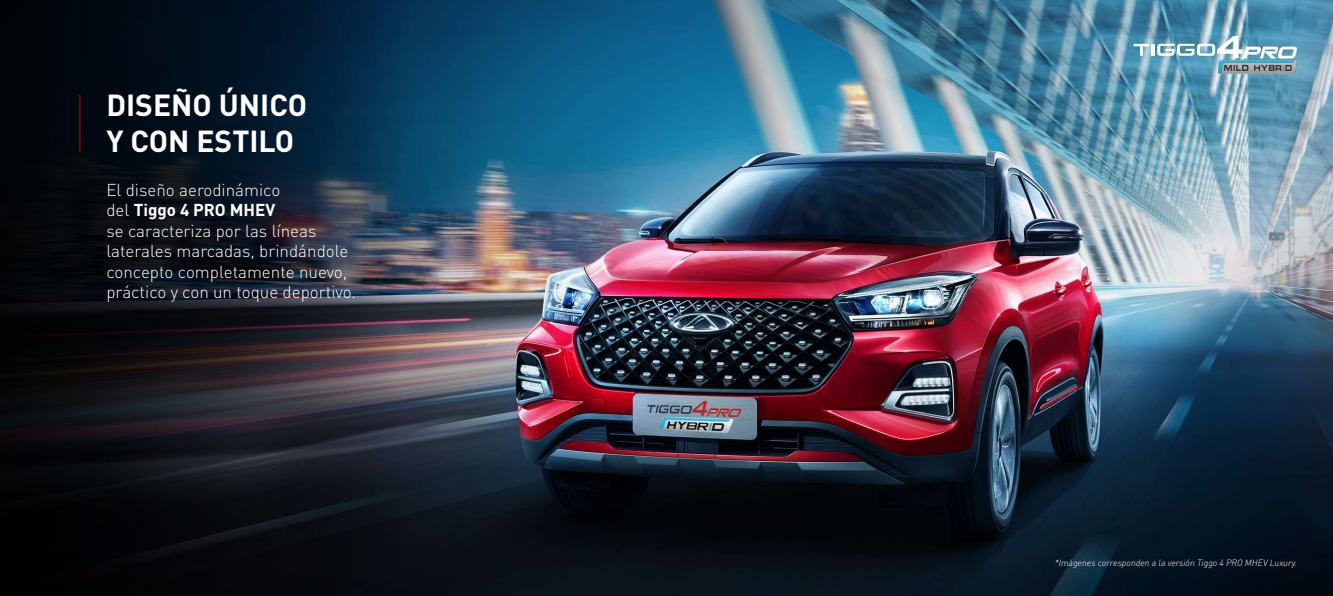
<style>
.page{position:relative;width:1333px;height:596px;background:#fff}
.page>*{position:absolute;margin:0;border:0;box-sizing:border-box;transform-origin:0 0}
.t1{font:700 30px/36px "DIN Pro";color:#fff}
.t2{font:300 17px/20.4px "DIN Pro";color:#fff}
.t3{font:italic 300 9px "DIN Pro";color:#fff}
.s1{font-weight:700}
</style>
<div class="page">
<img style="left:560px;top:0;width:772px;height:595px">
<img style="left:0;top:0;width:560px;height:595px">
<svg style="left:1133px;top:36px;width:163px;height:22px"></svg>
<img style="left:1217px;top:58px;width:79px;height:18px">
<hr style="left:79px;top:94px;width:1px;height:58px;background:#ca0100">
<h1 class="t1" style="left:106px;top:83px;width:202px">DISEÑO ÚNICO<br>Y CON ESTILO</h1>
<p class="t2" style="left:106px;top:178px;width:251px">El diseño aerodinámico<br>del <span class="s1">Tiggo 4 PRO MHEV<br></span>se caracteriza por las líneas laterales marcadas, brindándole concepto completamente nuevo, práctico y con un toque deportivo.</p>
<p class="t3" style="left:1054px;top:556px;width:244px">*Imágenes corresponden a la versión Tiggo 4 PRO MHEV Luxury.</p>
</div>
